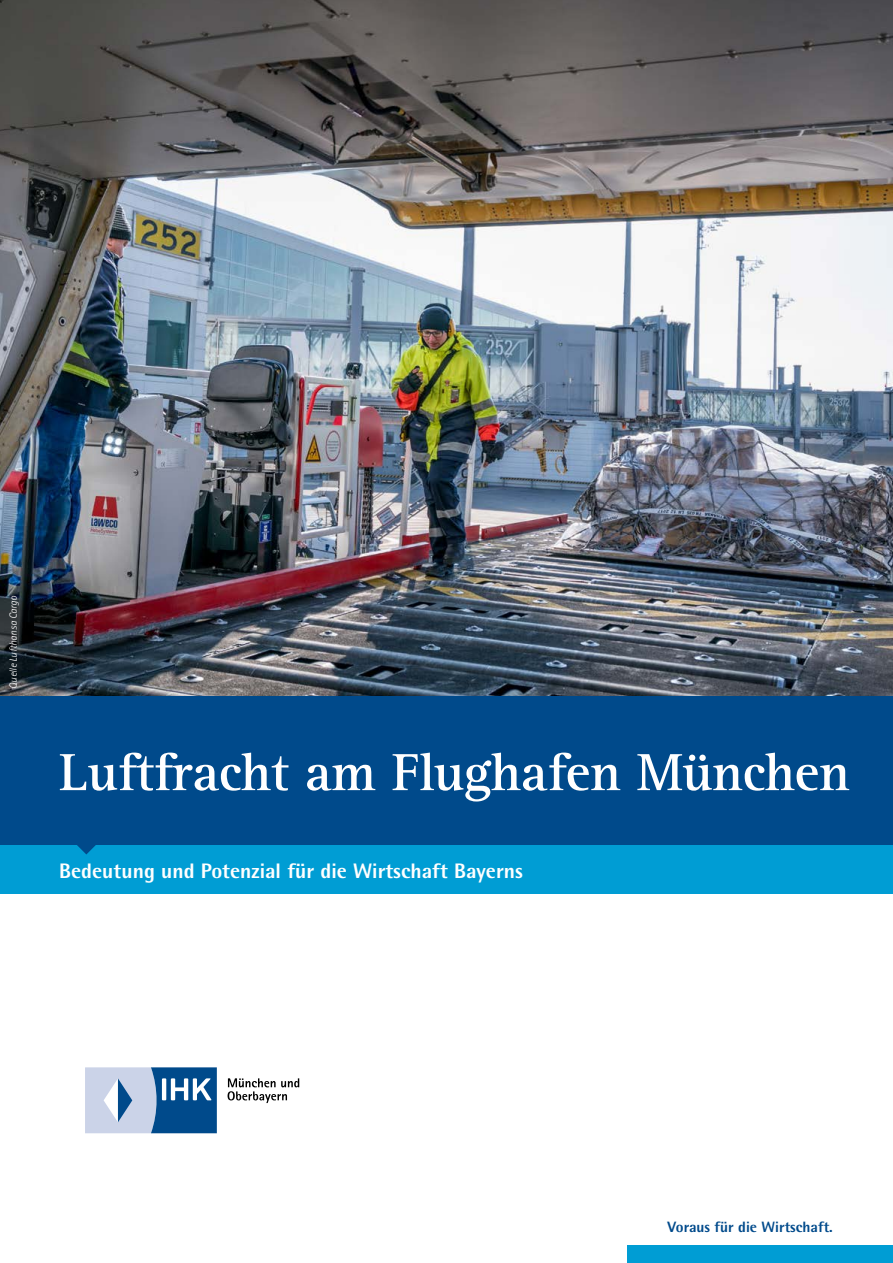
<style>
.page{position:relative;width:893px;height:1263px;background:#fff}
.page>*{position:absolute;margin:0;border:0;box-sizing:border-box;transform-origin:0 0}
.t1{font:700 54px "Rotis Serif Std";letter-spacing:-.01em;color:#fff}
.t2{font:800 21px "Rotis Semi Sans Std";color:#fff}
.t3{font:800 15px "Rotis Semi Sans Std";color:#004a8b}
.t4{font:italic 300 10.5px "Rotis Sans Serif Std";letter-spacing:-.005em;color:#fff}
</style>
<div class="page">
<img style="left:0;top:0;width:893px;height:696px">
<div style="left:0;top:696px;width:893px;height:149px;background:#004a8b"></div>
<div style="left:627px;top:1246px;width:266px;height:17px;background:#009dd4"></div>
<svg style="left:85px;top:1067px;width:132px;height:66px;background:#779bc1"></svg>
<svg style="left:228px;top:1078px;width:71px;height:25px"></svg>
<div style="left:0;top:845px;width:893px;height:49px;background:#009dd4"></div>
<svg style="left:77px;top:845px;width:19px;height:9px"></svg>
<p class="t4" style="left:7px;top:689px;width:94px;rotate:-90deg">Quelle Lufthansa Cargo</p>
<h1 class="t1" style="left:59px;top:740px;width:792px">Luftfracht am Flughafen München</h1>
<p class="t2" style="left:59px;top:858px;width:465px">Bedeutung und Potenzial für die Wirtschaft Bayerns</p>
<p class="t3" style="left:668px;top:1217px;width:167px">Voraus für die Wirtschaft.</p>
</div>
